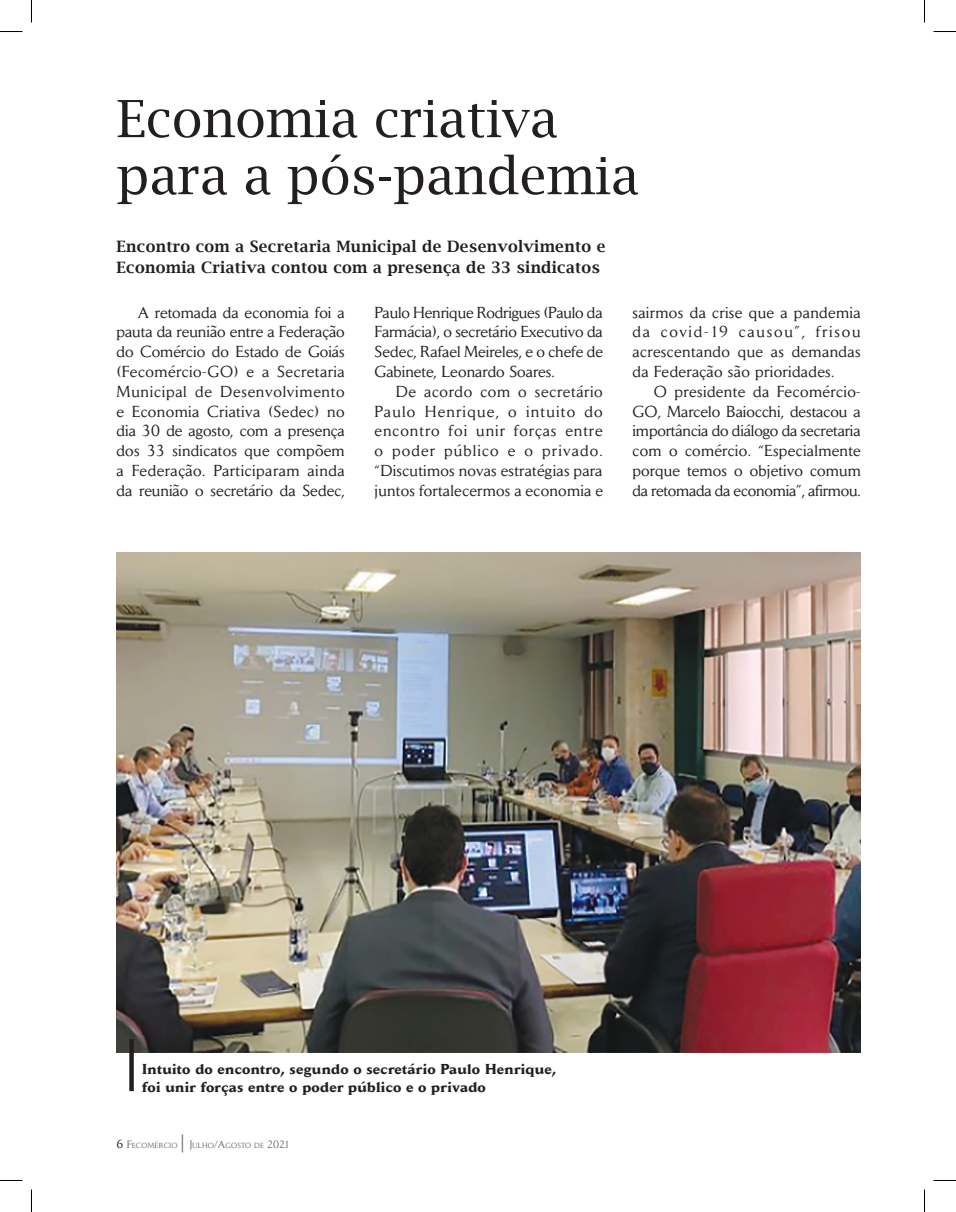
<style>
.page{position:relative;width:956px;height:1212px;background:#fff}
.page>*{position:absolute;margin:0;border:0;box-sizing:border-box;transform-origin:0 0}
.TITULO_OK{font:51.3px "Lucida Bright";color:#231f20}
.TEXTO_OK{font:15.75px/19.8px "Daily News";letter-spacing:.015em;color:#231f20;text-align:justify}
.LEAD_OK{font:600 15.75px/21px "Lucida Bright";letter-spacing:.02em;color:#231f20}
.LEGENDA_OK{font:700 14.25px/18px "Daily News";letter-spacing:.02em;color:#231f20}
.t1{font:7.35px "Daily News";letter-spacing:.02em;color:#6c6d70}
.s1{font-size:12px;color:#231f20}
.s2{font-size:10.5px}
.s3{font-size:18px}
</style>
<div class="page">
<img style="left:117px;top:552px;width:744px;height:500px">
<div style="left:129px;top:1038px;width:5px;height:52px;background:#231f20"></div>
<svg style="left:0;top:31px;width:22px;height:1px"></svg>
<svg style="left:933px;top:31px;width:23px;height:1px"></svg>
<svg style="left:31px;top:0;width:1px;height:22px"></svg>
<svg style="left:31px;top:1189px;width:1px;height:22px"></svg>
<svg style="left:924px;top:0;width:1px;height:22px"></svg>
<svg style="left:924px;top:1189px;width:1px;height:22px"></svg>
<p class="TITULO_OK" style="left:117px;top:89px;width:443px">Economia criativa</p>
<p class="TITULO_OK" style="left:117px;top:146px;width:524px">para a pós-pandemia</p>
<p class="LEAD_OK" style="left:117px;top:236px;width:491px">Encontro com a Secretaria Municipal de Desenvolvimento e<br>Economia Criativa contou com a presença de 33 sindicatos</p>
<p class="TEXTO_OK" style="left:117px;top:302px;width:230px;text-indent:21px">A retomada da economia foi a pauta da reunião entre a Federação do Comércio do Estado de Goiás (Fecomércio-GO) e a Secretaria Municipal de Desenvolvimento e Economia Criativa (Sedec) no dia 30 de agosto, com a presença dos 33 sindicatos que compõem a Federação. Participaram ainda da reunião o secretário da Sedec,</p>
<p class="TEXTO_OK" style="left:374px;top:302px;width:230px">Paulo Henrique Rodrigues (Paulo da Farmácia), o secretário Executivo da Sedec, Rafael Meireles, e o chefe de Gabinete, Leonardo Soares.</p>
<p class="TEXTO_OK" style="left:632px;top:302px;width:230px">sairmos da crise que a pandemia da covid-19 causou”, frisou acrescentando que as demandas da Federação são prioridades.</p>
<p class="TEXTO_OK" style="left:632px;top:381px;width:230px;text-indent:21px">O presidente da Fecomércio-GO, Marcelo Baiocchi, destacou a importância do diálogo da secretaria com o comércio. “Especialmente porque temos o objetivo comum da retomada da economia”, afirmou.</p>
<p class="TEXTO_OK" style="left:374px;top:381px;width:230px;text-indent:21px">De acordo com o secretário Paulo Henrique, o intuito do encontro foi unir forças entre o poder público e o privado. “Discutimos novas estratégias para juntos fortalecermos a economia e</p>
<p class="LEGENDA_OK" style="left:142px;top:1059px;width:416px">Intuito do encontro, segundo o secretário Paulo Henrique, foi unir forças entre o poder público e o privado</p>
<p class="t1" style="left:117px;top:1140px;width:175px"><span class="s1">6</span> <span class="s2">F</span>ECOMÉRCIO <span class="s3">|</span> <span class="s2">J</span>ULHO<span class="s2">/A</span>GOSTO DE <span class="s2">2021</span></p>
</div>
